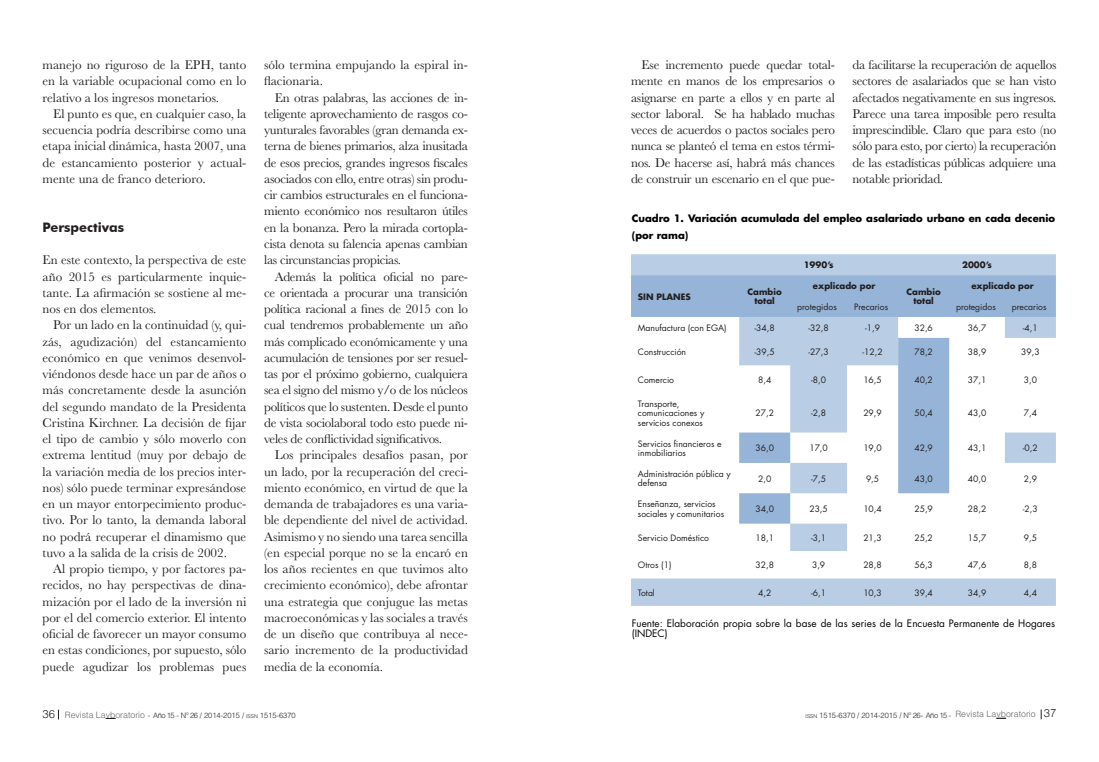
<style>
.page{position:relative;width:1099px;height:762px;background:#fff}
.page>*{position:absolute;margin:0;border:0;box-sizing:border-box;transform-origin:0 0}
.t1{font:13.12px/16.2px "Baskerville MT Std";color:#231f20;text-align:justify}
.Normal_wrd_3{font:700 13.12px "Futura BT";letter-spacing:-.005em;color:#231f20}
.t2{font:10px/10px "Futura Std";color:#000}
.t3{font:700 10px/17.5px "Futura Std";color:#000}
.t4{font:8.62px/9.5px "Futura Std";color:#231f20}
.t5{font:700 8.62px/9.5px "Futura Std";color:#231f20;text-align:center}
.t6{font:300 7.5px "Helvetica LT Std";color:#231f20}
.s1{font-size:11.25px}
.s2{font-size:8.75px;color:#656568}
.s3{font-size:5.25px}
</style>
<div class="page">
<svg style="left:631px;top:254px;width:424px;height:352px"></svg>
<svg style="left:631px;top:275px;width:424px;height:249px"></svg>
<p class="t1" style="left:43px;top:57px;width:205px">manejo no riguroso de la EPH, tanto en la variable ocupacional como en lo relativo a los ingresos monetarios.</p>
<p class="t1" style="left:43px;top:106px;width:205px;text-indent:11px">El punto es que, en cualquier caso, la secuencia podría describirse como una etapa inicial dinámica, hasta 2007, una de estancamiento posterior y actual&shy;mente una de franco deterioro.</p>
<p class="Normal_wrd_3" style="left:43px;top:219px;width:83px">Perspectivas</p>
<p class="t1" style="left:43px;top:252px;width:205px">En este contexto, la perspectiva de este año 2015 es particularmente inquie&shy;tante. La afirmación se sostiene al me&shy;nos en dos elementos.</p>
<p class="t1" style="left:43px;top:317px;width:205px;text-indent:11px">Por un lado en la continuidad (y, qui&shy;zás, agudización) del estancamiento económico en que venimos desenvol&shy;viéndonos desde hace un par de años o más concretamente desde la asunción del segundo mandato de la Presidenta Cristina Kirchner. La decisión de fijar el tipo de cambio y sólo moverlo con extrema lentitud (muy por debajo de la variación media de los precios inter&shy;nos) sólo puede terminar expresándose en un mayor entorpecimiento produc&shy;tivo. Por lo tanto, la demanda laboral no podrá recuperar el dinamismo que tuvo a la salida de la crisis de 2002.</p>
<p class="t1" style="left:43px;top:561px;width:205px;text-indent:11px">Al propio tiempo, y por factores pa&shy;recidos, no hay perspectivas de dina&shy;mización por el lado de la inversión ni por el del comercio exterior. El intento oficial de favorecer un mayor consumo en estas condiciones, por supuesto, sólo puede agudizar los problemas pues</p>
<p class="t1" style="left:264px;top:57px;width:205px">sólo termina empujando la espiral in&shy;flacionaria.</p>
<p class="t1" style="left:264px;top:89px;width:205px;text-indent:11px">En otras palabras, las acciones de in&shy;teligente aprovechamiento de rasgos co&shy;yunturales favorables (gran demanda ex&shy;terna de bienes primarios, alza inusitada de esos precios, grandes ingresos fiscales asociados con ello, entre otras) sin produ&shy;cir cambios estructurales en el funciona&shy;miento económico nos resultaron útiles en la bonanza. Pero la mirada cortopla&shy;cista denota su falencia apenas cambian las circunstancias propicias.</p>
<p class="t1" style="left:264px;top:268px;width:205px;text-indent:11px">Además la política oficial no pare&shy;ce orientada a procurar una transición política racional a fines de 2015 con lo cual tendremos probablemente un año más complicado económicamente y una acumulación de tensiones por ser resuel&shy;tas por el próximo gobierno, cualquiera sea el signo del mismo y/o de los núcleos políticos que lo sustenten. Desde el punto de vista sociolaboral todo esto puede ni&shy;veles de conflictividad significativos.</p>
<p class="t1" style="left:264px;top:447px;width:205px;text-indent:11px">Los principales desafíos pasan, por un lado, por la recuperación del creci&shy;miento económico, en virtud de que la demanda de trabajadores es una varia&shy;ble dependiente del nivel de actividad.<br>Asimismo y no siendo una tarea sencilla (en especial porque no se la encaró en los años recientes en que tuvimos alto crecimiento económico), debe afrontar una estrategia que conjugue las metas macroeconómicas y las sociales a través de un diseño que contribuya al nece&shy;sario incremento de la productividad media de la economía.</p>
<p class="t1" style="left:631px;top:57px;width:205px;text-indent:11px">Ese incremento puede quedar total&shy;mente en manos de los empresarios o asignarse en parte a ellos y en parte al sector laboral. Se ha hablado muchas veces de acuerdos o pactos sociales pero nunca se planteó el tema en estos térmi&shy;nos. De hacerse así, habrá más chances de construir un escenario en el que pue-</p>
<p class="t1" style="left:852px;top:57px;width:205px">da facilitarse la recuperación de aquellos sectores de asalariados que se han visto afectados negativamente en sus ingresos.<br>Parece una tarea imposible pero resulta imprescindible. Claro que para esto (no sólo para esto, por cierto) la recuperación de las estadísticas públicas adquiere una notable prioridad.</p>
<p class="t3" style="left:632px;top:209px;width:425px">Cuadro 1. Variación acumulada del empleo asalariado urbano en cada decenio (por rama)</p>
<p class="t5" style="left:803px;top:260px;width:31px">1990’s</p>
<p class="t5" style="left:962px;top:260px;width:31px">2000’s</p>
<p class="t5" style="left:638px;top:291px;width:54px">SIN PLANES</p>
<p class="t5" style="left:747px;top:287px;width:36px">Cambio total</p>
<p class="t5" style="left:813px;top:281px;width:64px">explicado por</p>
<p class="t5" style="left:971px;top:281px;width:64px">explicado por</p>
<p class="t5" style="left:906px;top:287px;width:36px">Cambio total</p>
<p class="t4" style="left:797px;top:302px;width:41px">protegidos</p>
<p class="t4" style="left:854px;top:302px;width:36px">Precarios</p>
<p class="t4" style="left:956px;top:302px;width:41px">protegidos</p>
<p class="t4" style="left:1011px;top:302px;width:36px">precarios</p>
<p class="t4" style="left:638px;top:323px;width:90px">Manufactura (con EGA)</p>
<p class="t4" style="left:754px;top:323px;width:22px">-34,8</p>
<p class="t4" style="left:808px;top:323px;width:22px">-32,8</p>
<p class="t4" style="left:865px;top:323px;width:17px">-1,9</p>
<p class="t4" style="left:914px;top:323px;width:20px">32,6</p>
<p class="t4" style="left:967px;top:323px;width:20px">36,7</p>
<p class="t4" style="left:1022px;top:323px;width:17px">-4,1</p>
<p class="t4" style="left:638px;top:347px;width:50px">Construcción</p>
<p class="t4" style="left:754px;top:347px;width:22px">-39,5</p>
<p class="t4" style="left:808px;top:347px;width:22px">-27,3</p>
<p class="t4" style="left:862px;top:347px;width:22px">-12,2</p>
<p class="t4" style="left:914px;top:347px;width:20px">78,2</p>
<p class="t4" style="left:967px;top:347px;width:20px">38,9</p>
<p class="t4" style="left:1021px;top:347px;width:20px">39,3</p>
<p class="t4" style="left:638px;top:375px;width:38px">Comercio</p>
<p class="t4" style="left:758px;top:375px;width:15px">8,4</p>
<p class="t4" style="left:811px;top:375px;width:17px">-8,0</p>
<p class="t4" style="left:863px;top:375px;width:20px">16,5</p>
<p class="t4" style="left:914px;top:375px;width:20px">40,2</p>
<p class="t4" style="left:967px;top:375px;width:20px">37,1</p>
<p class="t4" style="left:1023px;top:375px;width:15px">3,0</p>
<p class="t4" style="left:638px;top:399px;width:68px">Transporte, comunicaciones y servicios conexos</p>
<p class="t4" style="left:755px;top:408px;width:20px">27,2</p>
<p class="t4" style="left:811px;top:408px;width:17px">-2,8</p>
<p class="t4" style="left:863px;top:408px;width:20px">29,9</p>
<p class="t4" style="left:914px;top:408px;width:20px">50,4</p>
<p class="t4" style="left:967px;top:408px;width:20px">43,0</p>
<p class="t4" style="left:1023px;top:408px;width:15px">7,4</p>
<p class="t4" style="left:638px;top:439px;width:85px">Servicios financieros e inmobiliarios</p>
<p class="t4" style="left:755px;top:443px;width:20px">36,0</p>
<p class="t4" style="left:809px;top:443px;width:20px">17,0</p>
<p class="t4" style="left:863px;top:443px;width:20px">19,0</p>
<p class="t4" style="left:914px;top:443px;width:20px">42,9</p>
<p class="t4" style="left:967px;top:443px;width:20px">43,1</p>
<p class="t4" style="left:1022px;top:443px;width:17px">-0,2</p>
<p class="t4" style="left:638px;top:469px;width:94px">Administración pública y defensa</p>
<p class="t4" style="left:758px;top:474px;width:15px">2,0</p>
<p class="t4" style="left:811px;top:474px;width:17px">-7,5</p>
<p class="t4" style="left:866px;top:474px;width:15px">9,5</p>
<p class="t4" style="left:914px;top:474px;width:20px">43,0</p>
<p class="t4" style="left:967px;top:474px;width:20px">40,0</p>
<p class="t4" style="left:1023px;top:474px;width:15px">2,9</p>
<p class="t4" style="left:638px;top:499px;width:88px">Enseñanza, servicios sociales y comunitarios</p>
<p class="t4" style="left:755px;top:504px;width:20px">34,0</p>
<p class="t4" style="left:809px;top:504px;width:20px">23,5</p>
<p class="t4" style="left:863px;top:504px;width:20px">10,4</p>
<p class="t4" style="left:914px;top:504px;width:20px">25,9</p>
<p class="t4" style="left:967px;top:504px;width:20px">28,2</p>
<p class="t4" style="left:1022px;top:504px;width:17px">-2,3</p>
<p class="t4" style="left:638px;top:533px;width:72px">Servicio Doméstico</p>
<p class="t4" style="left:755px;top:533px;width:20px">18,1</p>
<p class="t4" style="left:811px;top:533px;width:17px">-3,1</p>
<p class="t4" style="left:863px;top:533px;width:20px">21,3</p>
<p class="t4" style="left:914px;top:533px;width:20px">25,2</p>
<p class="t4" style="left:967px;top:533px;width:20px">15,7</p>
<p class="t4" style="left:1023px;top:533px;width:15px">9,5</p>
<p class="t4" style="left:638px;top:560px;width:35px">Otros (1)</p>
<p class="t4" style="left:755px;top:560px;width:20px">32,8</p>
<p class="t4" style="left:812px;top:560px;width:15px">3,9</p>
<p class="t4" style="left:863px;top:560px;width:20px">28,8</p>
<p class="t4" style="left:914px;top:560px;width:20px">56,3</p>
<p class="t4" style="left:967px;top:560px;width:20px">47,6</p>
<p class="t4" style="left:1023px;top:560px;width:15px">8,8</p>
<p class="t4" style="left:638px;top:588px;width:18px">Total</p>
<p class="t4" style="left:758px;top:588px;width:15px">4,2</p>
<p class="t4" style="left:811px;top:588px;width:17px">-6,1</p>
<p class="t4" style="left:863px;top:588px;width:20px">10,3</p>
<p class="t4" style="left:914px;top:588px;width:20px">39,4</p>
<p class="t4" style="left:967px;top:588px;width:20px">34,9</p>
<p class="t4" style="left:1023px;top:588px;width:15px">4,4</p>
<p class="t2" style="left:632px;top:619px;width:425px">Fuente: Elaboración propia sobre la base de las series de la Encuesta Permanente de Hogares (INDEC)</p>
<p class="t6" style="left:43px;top:710px;width:255px"><span class="s1">36</span> <span class="s2">Revista Lavboratorio</span> - Año 15 - Nº 26 / 2014-2015 / <span class="s3">ISSN</span> 1515-6370</p>
<p class="t6" style="left:805px;top:710px;width:252px"><span class="s3">ISSN</span> 1515-6370 / 2014-2015 / Nº 26- Año 15 - <span class="s2">Revista Lavboratorio</span> <span class="s1">37</span></p>
</div>
